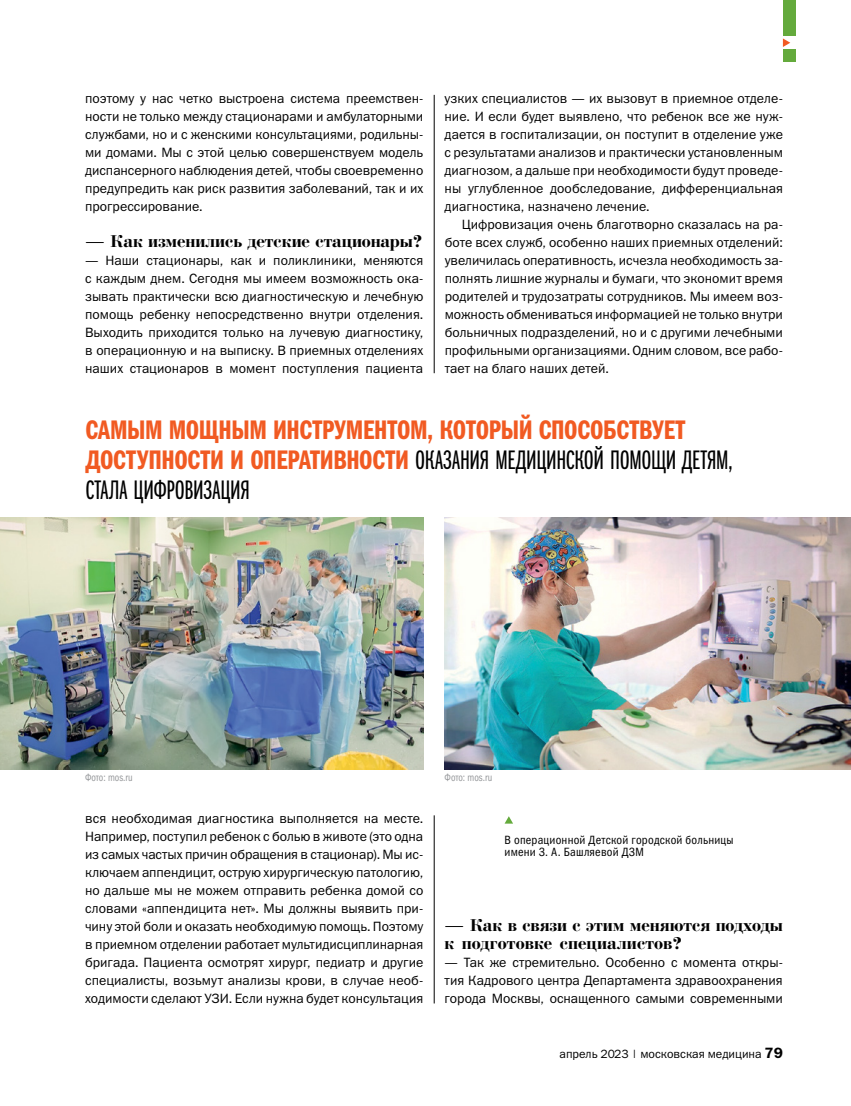
<style>
.page{position:relative;width:851px;height:1106px;background:#fff}
.page>*{position:absolute;margin:0;border:0;box-sizing:border-box;transform-origin:0 0}
.t1{font:27px/30px "Franklin Gothic Book X Cmp ITC";letter-spacing:-.005em;color:#000}
.t2{font:27px "Franklin Gothic Demi Cmp ITC";letter-spacing:-.01em;color:#f15a22}
.t3{font:18px/18px "Bodoni Bold Cyrillic";color:#000}
.t4{font:13.5px/18px "Franklin Gothic Book ITC";color:#000;text-align:justify}
.t5{font:12px/12px "Franklin Gothic Book Cond ITC";letter-spacing:.015em;color:#000}
.t6{font:12px "Franklin Gothic Book ITC";color:#000}
.t7{font:10.5px "Franklin Gothic Book Cond ITC";color:#939598;scale:.9 1}
.s1{font-family:"Franklin Gothic Demi Cmp ITC";color:#f15a22}
.s2{font-family:"Franklin Gothic Demi C";font-size:15px}
</style>
<div class="page">
<hr style="left:434px;top:815px;width:1px;height:188px;background:#000">
<hr style="left:434px;top:95px;width:1px;height:278px;background:#000">
<img style="left:0;top:518px;width:423px;height:251px">
<img style="left:444px;top:517px;width:406px;height:252px">
<svg style="left:505px;top:816px;width:8px;height:7px"></svg>
<div style="left:782px;top:0;width:13px;height:62px;background:#64aa3c"></div>
<div style="left:782px;top:36px;width:13px;height:13px;background:#fff"></div>
<svg style="left:782px;top:38px;width:8px;height:9px"></svg>
<p class="t4" style="left:85px;top:89px;width:340px">поэтому у нас четко выстроена система преемствен&shy;ности не только между стационарами и амбулаторными службами, но и с женскими консультациями, родильны&shy;ми домами. Мы с этой целью совершенствуем модель диспансерного наблюдения детей, чтобы своевременно предупредить как риск развития заболеваний, так и их прогрессирование.</p>
<h2 class="t3" style="left:85px;top:233px;width:339px">— Как изменились детские стационары?</h2>
<p class="t4" style="left:85px;top:251px;width:340px">— Наши стационары, как и поликлиники, меняются с каждым днем. Сегодня мы имеем возможность ока&shy;зывать практически всю диагностическую и лечебную помощь ребенку непосредственно внутри отделения.<br>Выходить приходится только на лучевую диагностику, в операционную и на выписку. В приемных отделениях наших стационаров в момент поступления пациента</p>
<p class="t4" style="left:444px;top:89px;width:340px">узких специалистов — их вызовут в приемное отделе&shy;ние. И если будет выявлено, что ребенок все же нуж&shy;дается в госпитализации, он поступит в отделение уже с результатами анализов и практически установленным диагнозом, а дальше при необходимости будут проведе&shy;ны углубленное дообследование, дифференциальная диагностика, назначено лечение.</p>
<p class="t4" style="left:444px;top:215px;width:340px;text-indent:17px">Цифровизация очень благотворно сказалась на ра&shy;боте всех служб, особенно наших приемных отделений: увеличилась оперативность, исчезла необходимость за&shy;полнять лишние журналы и бумаги, что экономит время родителей и трудозатраты сотрудников. Мы имеем воз&shy;можность обмениваться информацией не только внутри больничных подразделений, но и с другими лечебными профильными организациями. Одним словом, все рабо&shy;тает на благо наших детей.</p>
<h1 class="t2" style="left:86px;top:414px;width:601px">САМЫМ МОЩНЫМ ИНСТРУМЕНТОМ, КОТОРЫЙ СПОСОБСТВУЕТ</h1>
<h1 class="t1" style="left:86px;top:446px;width:648px"><span class="s1">ДОСТУПНОСТИ И ОПЕРАТИВНОСТИ</span> ОКАЗАНИЯ МЕДИЦИНСКОЙ ПОМОЩИ ДЕТЯМ,<br>СТАЛА ЦИФРОВИЗАЦИЯ</h1>
<p class="t7" style="left:85px;top:771px;width:54px">Фото: mos.ru</p>
<p class="t7" style="left:444px;top:771px;width:54px">Фото: mos.ru</p>
<p class="t4" style="left:85px;top:809px;width:340px">вся необходимая диагностика выполняется на месте.<br>Например, поступил ребенок с болью в животе (это одна из самых частых причин обращения в стационар). Мы ис&shy;ключаем аппендицит, острую хирургическую патологию, но дальше мы не можем отправить ребенка домой со словами «аппендицита нет». Мы должны выявить при&shy;чину этой боли и оказать необходимую помощь. Поэтому в приемном отделении работает мультидисциплинарная бригада. Пациента осмотрят хирург, педиатр и другие специалисты, возьмут анализы крови, в случае необ&shy;ходимости сделают УЗИ. Если нужна будет консультация</p>
<p class="t5" style="left:504px;top:834px;width:230px">В операционной Детской городской больницы имени З. А. Башляевой ДЗМ</p>
<h2 class="t3" style="left:444px;top:917px;width:340px">— Как в связи с этим меняются подходы к подготовке специалистов?</h2>
<p class="t4" style="left:444px;top:953px;width:340px">— Так же стремительно. Особенно с момента откры&shy;тия Кадрового центра Департамента здравоохранения города Москвы, оснащенного самыми современными</p>
<p class="t6" style="left:559px;top:1045px;width:225px">апрель 2023 | московская медицина <span class="s2">79</span></p>
</div>
